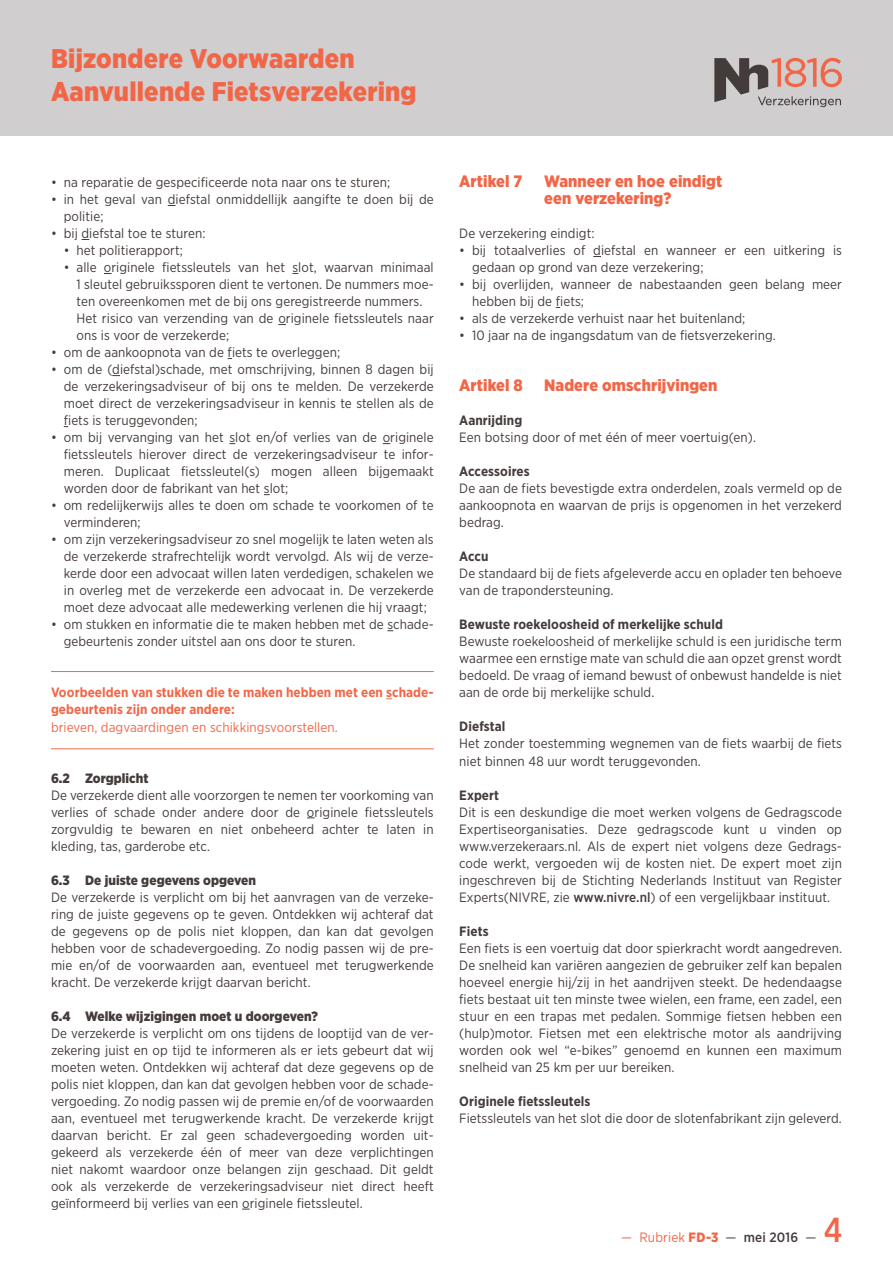
<style>
.page{position:relative;width:893px;height:1263px;background:#fff}
.page>*{position:absolute;margin:0;border:0;box-sizing:border-box;transform-origin:0 0}
.t1{font:500 34.5px "Gotham Narrow";color:#f26648}
.t2{font:900 27px/33px "Gotham Narrow";letter-spacing:.01em;color:#f26648}
.t3{font:900 16.5px/17px "Gotham Narrow";letter-spacing:.005em;color:#f26648}
.t4{font:13.5px/17px "Gotham Narrow";letter-spacing:.005em;color:#443c3a;text-align:justify}
.t5{font:700 13.5px "Gotham Narrow";letter-spacing:.005em;color:#443c3a}
.t6{font:700 13.5px/17px "Gotham Narrow";letter-spacing:.005em;color:#f26648}
.t7{font:900 13.5px "Gotham Narrow";letter-spacing:.005em;color:#443c3a}
.t8{font:13.5px "Gotham Narrow";letter-spacing:.005em;color:#f26648}
.s1{font-weight:500}
.s2{font-weight:900}
.s3{color:#443c3a}
.s4{font-weight:500;color:#443c3a}
</style>
<div class="page">
<hr style="left:51px;top:671px;width:383px;height:1px;background:#f26648">
<hr style="left:51px;top:748px;width:383px;height:1px;background:#f26648">
<div style="left:0;top:0;width:893px;height:136px;background:#d0cece"></div>
<svg style="left:714px;top:58px;width:128px;height:49px"></svg>
<h2 class="t2" style="left:51px;top:41px;width:367px">Bijzondere Voorwaarden<br>Aanvullende Fietsverzekering</h2>
<p class="t4" style="left:51px;top:174px;width:341px">• na reparatie de gespecificeerde nota naar ons te sturen;</p>
<p class="t4" style="left:64px;top:191px;width:371px;text-indent:-13px">• in het geval van diefstal onmiddellijk aangifte te doen bij de politie;</p>
<p class="t4" style="left:51px;top:225px;width:156px">• bij diefstal toe te sturen:</p>
<p class="t4" style="left:64px;top:242px;width:121px">• het politierapport;</p>
<p class="t4" style="left:77px;top:259px;width:359px;text-align:left;text-indent:-13px">• alle originele fietssleutels van het slot, waarvan minimaal 1 sleutel gebruikssporen dient te vertonen. De nummers moe&shy;ten overeenkomen met de bij ons geregistreerde nummers.<br>Het risico van verzending van de originele fietssleutels naar ons is voor de verzekerde;</p>
<p class="t4" style="left:51px;top:344px;width:291px">• om de aankoopnota van de fiets te overleggen;</p>
<p class="t4" style="left:64px;top:361px;width:371px;text-indent:-13px">• om de (diefstal)schade, met omschrijving, binnen 8 dagen bij de verzekeringsadviseur of bij ons te melden. De verzekerde moet direct de verzekeringsadviseur in kennis te stellen als de fiets is teruggevonden;</p>
<p class="t4" style="left:64px;top:429px;width:371px;text-indent:-13px">• om bij vervanging van het slot en/of verlies van de originele fietssleutels hierover direct de verzekeringsadviseur te infor&shy;meren. Duplicaat fietssleutel(s) mogen alleen bijgemaakt worden door de fabrikant van het slot;</p>
<p class="t4" style="left:64px;top:497px;width:371px;text-indent:-13px">• om redelijkerwijs alles te doen om schade te voorkomen of te verminderen;</p>
<p class="t4" style="left:64px;top:531px;width:371px;text-indent:-13px">• om zijn verzekeringsadviseur zo snel mogelijk te laten weten als de verzekerde strafrechtelijk wordt vervolgd. Als wij de verze&shy;kerde door een advocaat willen laten verdedigen, schakelen we in overleg met de verzekerde een advocaat in. De verzekerde moet deze advocaat alle medewerking verlenen die hij vraagt;</p>
<p class="t4" style="left:64px;top:616px;width:371px;text-indent:-13px">• om stukken en informatie die te maken hebben met de schade&shy;gebeurtenis zonder uitstel aan ons door te sturen.</p>
<p class="t6" style="left:51px;top:684px;width:384px">Voorbeelden van stukken die te maken hebben met een schade&shy;gebeurtenis zijn onder andere:</p>
<p class="t8" style="left:51px;top:718px;width:288px">brieven, dagvaardingen en schikkingsvoorstellen.</p>
<p class="t7" style="left:51px;top:769px;width:99px">6.2 Zorgplicht</p>
<p class="t4" style="left:51px;top:786px;width:384px">De verzekerde dient alle voorzorgen te nemen ter voorkoming van verlies of schade onder andere door de originele fietssleutels zorgvuldig te bewaren en niet onbeheerd achter te laten in kleding, tas, garderobe etc.</p>
<p class="t7" style="left:51px;top:871px;width:207px">6.3 De juiste gegevens opgeven</p>
<p class="t4" style="left:51px;top:888px;width:384px">De verzekerde is verplicht om bij het aanvragen van de verzeke&shy;ring de juiste gegevens op te geven. Ontdekken wij achteraf dat de gegevens op de polis niet kloppen, dan kan dat gevolgen hebben voor de schadevergoeding. Zo nodig passen wij de pre&shy;mie en/of de voorwaarden aan, eventueel met terugwerkende kracht. De verzekerde krijgt daarvan bericht.</p>
<p class="t7" style="left:51px;top:1007px;width:268px">6.4 Welke wijzigingen moet u doorgeven?</p>
<p class="t4" style="left:51px;top:1024px;width:384px">De verzekerde is verplicht om ons tijdens de looptijd van de ver&shy;zekering juist en op tijd te informeren als er iets gebeurt dat wij moeten weten. Ontdekken wij achteraf dat deze gegevens op de polis niet kloppen, dan kan dat gevolgen hebben voor de schade&shy;vergoeding. Zo nodig passen wij de premie en/of de voorwaarden aan, eventueel met terugwerkende kracht. De verzekerde krijgt daarvan bericht. Er zal geen schadevergoeding worden uit&shy;gekeerd als verzekerde één of meer van deze verplichtingen niet nakomt waardoor onze belangen zijn geschaad. Dit geldt ook als verzekerde de verzekeringsadviseur niet direct heeft geïnformeerd bij verlies van een originele fietssleutel.</p>
<p class="t3" style="left:459px;top:173px;width:65px">Artikel 7</p>
<p class="t3" style="left:544px;top:173px;width:180px">Wanneer en hoe eindigt een verzekering?</p>
<p class="t4" style="left:459px;top:225px;width:137px">De verzekering eindigt:</p>
<p class="t4" style="left:472px;top:242px;width:371px;text-indent:-13px">• bij totaalverlies of diefstal en wanneer er een uitkering is gedaan op grond van deze verzekering;</p>
<p class="t4" style="left:472px;top:276px;width:371px;text-indent:-13px">• bij overlijden, wanneer de nabestaanden geen belang meer hebben bij de fiets;</p>
<p class="t4" style="left:459px;top:310px;width:287px">• als de verzekerde verhuist naar het buitenland;</p>
<p class="t4" style="left:459px;top:327px;width:318px">• 10 jaar na de ingangsdatum van de fietsverzekering.</p>
<p class="t3" style="left:459px;top:377px;width:65px">Artikel 8</p>
<p class="t3" style="left:544px;top:377px;width:175px">Nadere omschrijvingen</p>
<p class="t5" style="left:459px;top:412px;width:65px">Aanrijding</p>
<p class="t4" style="left:459px;top:429px;width:298px">Een botsing door of met één of meer voertuig(en).</p>
<p class="t5" style="left:459px;top:463px;width:72px">Accessoires</p>
<p class="t4" style="left:459px;top:480px;width:384px">De aan de fiets bevestigde extra onderdelen, zoals vermeld op de aankoopnota en waarvan de prijs is opgenomen in het verzekerd bedrag.</p>
<p class="t5" style="left:459px;top:548px;width:31px">Accu</p>
<p class="t4" style="left:459px;top:565px;width:384px">De standaard bij de fiets afgeleverde accu en oplader ten behoeve van de trapondersteuning.</p>
<p class="t5" style="left:459px;top:616px;width:265px">Bewuste roekeloosheid of merkelijke schuld</p>
<p class="t4" style="left:459px;top:633px;width:384px">Bewuste roekeloosheid of merkelijke schuld is een juridische term waarmee een ernstige mate van schuld die aan opzet grenst wordt bedoeld. De vraag of iemand bewust of onbewust handelde is niet aan de orde bij merkelijke schuld.</p>
<p class="t5" style="left:459px;top:718px;width:48px">Diefstal</p>
<p class="t4" style="left:459px;top:735px;width:384px">Het zonder toestemming wegnemen van de fiets waarbij de fiets niet binnen 48 uur wordt teruggevonden.</p>
<p class="t5" style="left:459px;top:786px;width:41px">Expert</p>
<p class="t4" style="left:459px;top:803px;width:384px">Dit is een deskundige die moet werken volgens de Gedragscode Expertiseorganisaties. Deze gedragscode kunt u vinden op www.verzekeraars.nl. Als de expert niet volgens deze Gedrags&shy;code werkt, vergoeden wij de kosten niet. De expert moet zijn ingeschreven bij de Stichting Nederlands Instituut van Register Experts(NIVRE, zie <span class="s1">www.nivre.nl</span>) of een vergelijkbaar instituut.</p>
<p class="t5" style="left:459px;top:922px;width:31px">Fiets</p>
<p class="t4" style="left:459px;top:939px;width:384px">Een fiets is een voertuig dat door spierkracht wordt aangedreven.<br>De snelheid kan variëren aangezien de gebruiker zelf kan bepalen hoeveel energie hij/zij in het aandrijven steekt. De hedendaagse fiets bestaat uit ten minste twee wielen, een frame, een zadel, een stuur en een trapas met pedalen. Sommige fietsen hebben een (hulp)motor. Fietsen met een elektrische motor als aandrijving worden ook wel “e-bikes” genoemd en kunnen een maximum snelheid van 25 km per uur bereiken.</p>
<p class="t5" style="left:459px;top:1092px;width:133px">Originele fietssleutels</p>
<p class="t4" style="left:459px;top:1109px;width:384px">Fietssleutels van het slot die door de slotenfabrikant zijn geleverd.</p>
<p class="t8" style="left:621px;top:1228px;width:197px">— Rubriek <span class="s2">FD-3</span> <span class="s3">—</span> <span class="s4">mei 2016</span> <span class="s3">—</span></p>
<h1 class="t1" style="left:824px;top:1208px;width:20px">4</h1>
</div>
